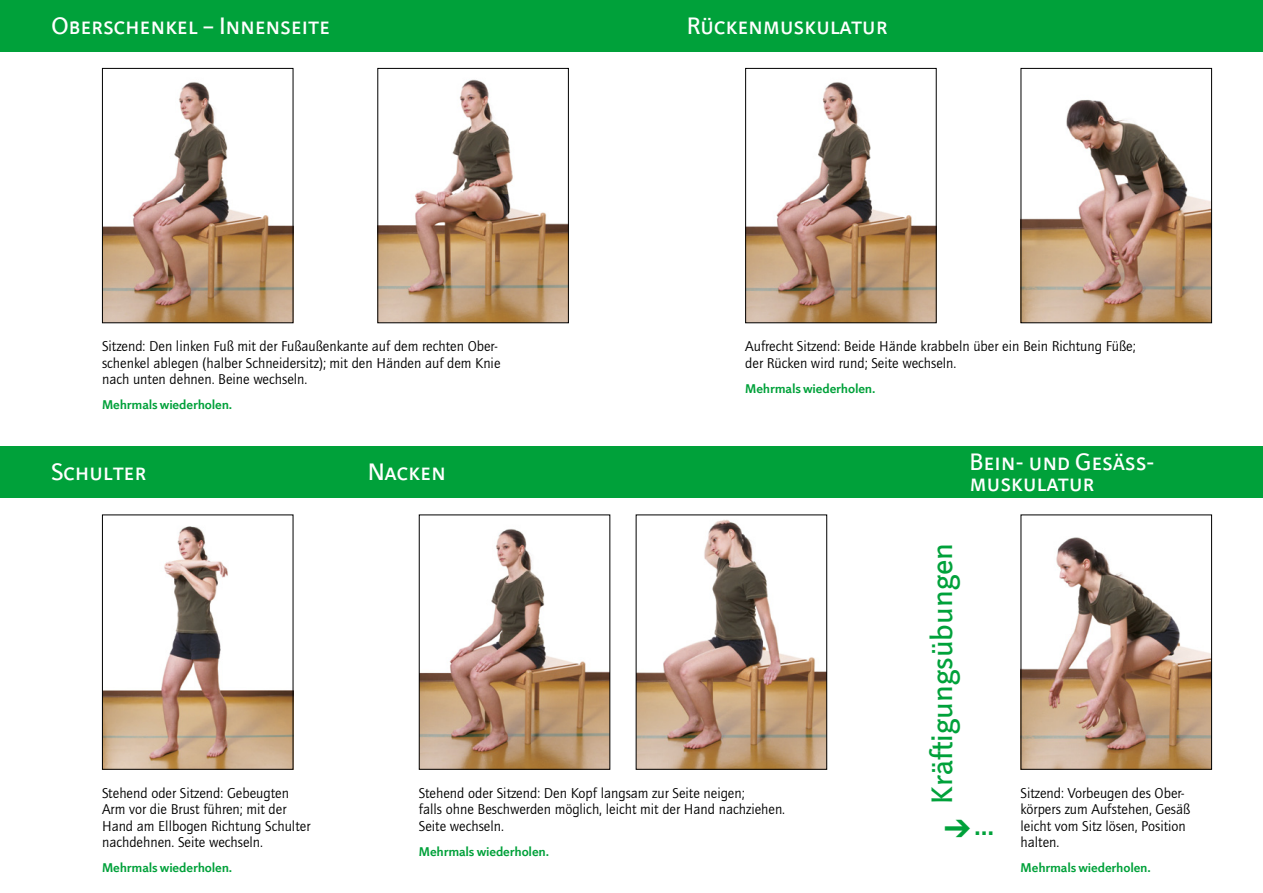
<style>
.page{position:relative;width:1263px;height:893px;background:#fff}
.page>*{position:absolute;margin:0;border:0;box-sizing:border-box;transform-origin:0 0}
.t1{font:30px "Projekt LT";color:#00a13a}
.t2{font:700 25.5px "Projekt LT";color:#00a13a}
.t3{font:24px/21px "Projekt LT SC";letter-spacing:-.015em;color:#fff}
.t4{font:14.7px/16.5px "Quay Sans ITC Std";color:#000}
.t5{font:700 12.75px "Projekt LT";letter-spacing:-.01em;color:#00a13a}
</style>
<div class="page">
<div style="left:0;top:0;width:1263px;height:51px;background:#00a13a"></div>
<div style="left:0;top:446px;width:1263px;height:51px;background:#00a13a"></div>
<img style="left:1022px;top:99px;width:188px;height:222px">
<div style="left:1020px;top:68px;width:192px;height:255px;border:1px solid #000"></div>
<img style="left:379px;top:79px;width:188px;height:242px">
<div style="left:377px;top:68px;width:192px;height:255px;border:1px solid #000"></div>
<img style="left:104px;top:526px;width:187px;height:242px">
<div style="left:102px;top:514px;width:191px;height:256px;border:1px solid #000"></div>
<img style="left:1022px;top:537px;width:188px;height:231px">
<div style="left:1020px;top:514px;width:192px;height:256px;border:1px solid #000"></div>
<img style="left:638px;top:519px;width:187px;height:249px">
<div style="left:636px;top:514px;width:191px;height:256px;border:1px solid #000"></div>
<img style="left:104px;top:82px;width:187px;height:239px">
<div style="left:102px;top:68px;width:191px;height:255px;border:1px solid #000"></div>
<img style="left:747px;top:82px;width:187px;height:239px">
<div style="left:745px;top:68px;width:191px;height:255px;border:1px solid #000"></div>
<img style="left:421px;top:529px;width:187px;height:239px">
<div style="left:419px;top:514px;width:191px;height:256px;border:1px solid #000"></div>
<h3 class="t3" style="left:51px;top:16px;width:281px">Oberschenkel – Innenseite</h3>
<h3 class="t3" style="left:687px;top:16px;width:203px">Rückenmuskulatur</h3>
<p class="t4" style="left:102px;top:338px;width:400px">Sitzend: Den linken Fuß mit der Fußaußenkante auf dem rechten Ober&shy;schenkel ablegen (halber Schneidersitz); mit den Händen auf dem Knie nach unten dehnen. Beine wechseln.</p>
<p class="t5" style="left:102px;top:397px;width:132px">Mehrmals wiederholen.</p>
<p class="t4" style="left:745px;top:338px;width:392px">Aufrecht Sitzend: Beide Hände krabbeln über ein Bein Richtung Füße; der Rücken wird rund; Seite wechseln.</p>
<p class="t5" style="left:745px;top:381px;width:132px">Mehrmals wiederholen.</p>
<h3 class="t3" style="left:51px;top:462px;width:97px">Schulter</h3>
<h3 class="t3" style="left:368px;top:462px;width:80px">Nacken</h3>
<h3 class="t3" style="left:969px;top:452px;width:184px">Bein- und Gesäß&shy;muskulatur</h3>
<p class="t4" style="left:102px;top:785px;width:210px">Stehend oder Sitzend: Gebeugten<br>Arm vor die Brust führen; mit der<br>Hand am Ellbogen Richtung Schulter nachdehnen. Seite wechseln.</p>
<p class="t5" style="left:102px;top:860px;width:132px">Mehrmals wiederholen.</p>
<p class="t4" style="left:419px;top:785px;width:368px">Stehend oder Sitzend: Den Kopf langsam zur Seite neigen;<br>falls ohne Beschwerden möglich, leicht mit der Hand nachziehen.<br>Seite wechseln.</p>
<p class="t5" style="left:419px;top:844px;width:132px">Mehrmals wiederholen.</p>
<h1 class="t1" style="left:925px;top:804px;width:262px;rotate:-90deg">Kräftigungsübungen</h1>
<h2 class="t2" style="left:944px;top:811px;width:52px">➔...</h2>
<p class="t4" style="left:1020px;top:785px;width:171px">Sitzend: Vorbeugen des Ober&shy;körpers zum Aufstehen, Gesäß leicht vom Sitz lösen, Position halten.</p>
<p class="t5" style="left:1020px;top:860px;width:132px">Mehrmals wiederholen.</p>
</div>
